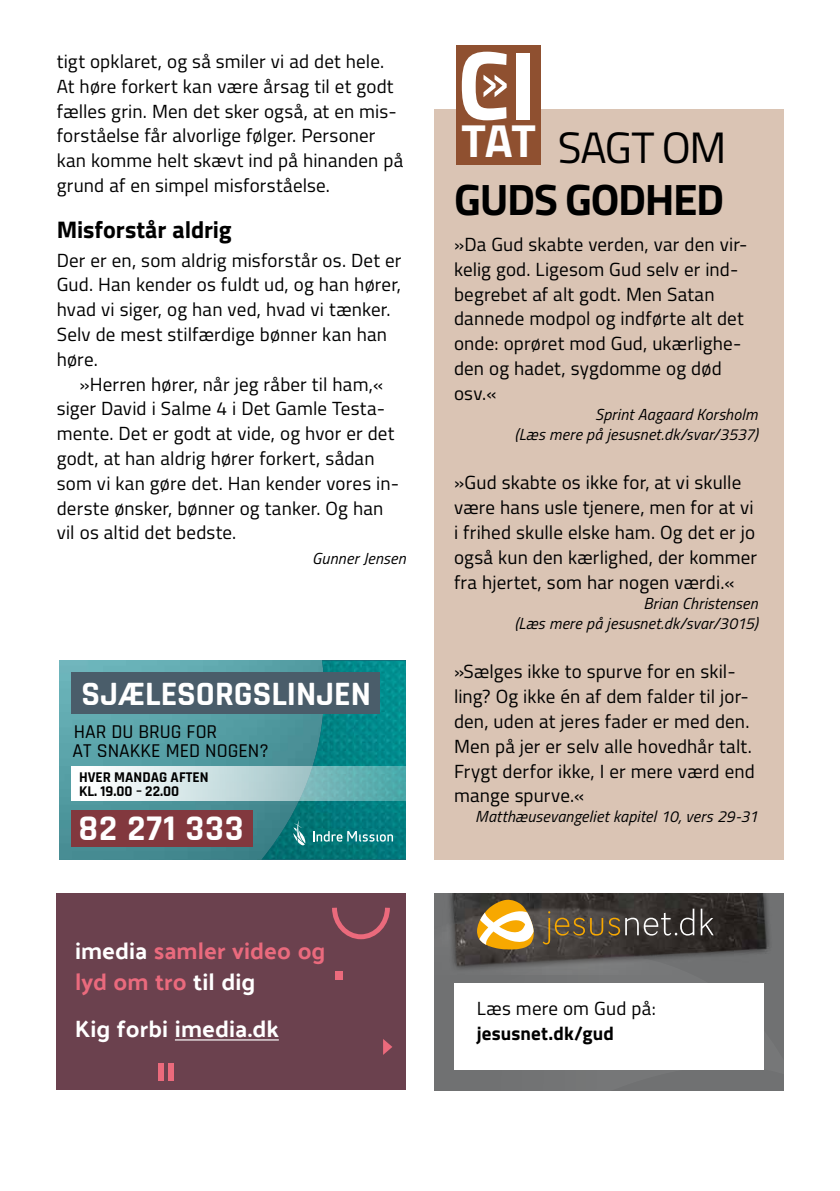
<style>
.page{position:relative;width:840px;height:1191px;background:#fff}
.page>*{position:absolute;margin:0;border:0;box-sizing:border-box;transform-origin:0 0}
.t1{font:700 46.4px "Titillium";color:#fff}
.t2{font:700 44px "Titillium";letter-spacing:-.03em;color:#000}
.t3{font:44px "Titillium";letter-spacing:-.03em;color:#000}
.t4{font:700 36.4px "Rajdhani";letter-spacing:.03em;color:#fff}
.t5{font:700 34.6px "Rajdhani";color:#fff}
.t6{font:700 24px "Titillium";letter-spacing:-.005em;color:#000}
.t7{font:23.6px/30.8px "Palanquin Dark";letter-spacing:.005em;color:#ea6a7d}
.t8{font:23.6px "Palanquin Dark";color:#fff}
.t9{font:500 19.8px/19.2px "Rajdhani";color:#000}
.t10{font:19px/24.8px "Titillium";letter-spacing:.01em;color:#000}
.t11{font:700 19px "Titillium";letter-spacing:.005em;color:#000}
.t12{font:italic 16px/20px "Titillium";letter-spacing:.01em;color:#000;text-align:right}
.t13{font:700 15px/13.8px "Rajdhani";color:#000}
.s1{color:#fff}
</style>
<div class="page">
<div style="left:434px;top:974px;width:348px;height:116px;background:#707172"></div>
<img style="left:434px;top:893px;width:348px;height:81px">
<svg style="left:625px;top:908px;width:88px;height:27px;background:#55514f"></svg>
<svg style="left:542px;top:911px;width:77px;height:33px;background:#62533b"></svg>
<svg style="left:477px;top:899px;width:56px;height:50px"></svg>
<div style="left:454px;top:982px;width:309px;height:87px;background:#fff"></div>
<div style="left:434px;top:109px;width:348px;height:750px;background:#dac4b4"></div>
<div style="left:455px;top:45px;width:85px;height:119px;background:#8f5030"></div>
<svg style="left:483px;top:75px;width:23px;height:22px"></svg>
<img style="left:60px;top:660px;width:150px;height:199px">
<svg style="left:210px;top:660px;width:195px;height:199px;background:#25898d"></svg>
<div style="left:71px;top:672px;width:309px;height:42px;background:#4a5d6a"></div>
<svg style="left:71px;top:766px;width:334px;height:34px"></svg>
<div style="left:71px;top:810px;width:181px;height:37px;background:#82383e"></div>
<div style="left:57px;top:893px;width:348px;height:197px;background:#6b414e"></div>
<hr style="left:175px;top:1039px;width:104px;height:1px;background:#fff">
<svg style="left:332px;top:907px;width:58px;height:33px"></svg>
<svg style="left:383px;top:1039px;width:9px;height:16px"></svg>
<div style="left:334px;top:971px;width:8px;height:8px;background:#eb6a7c"></div>
<div style="left:158px;top:1063px;width:5px;height:18px;background:#eb6a7c"></div>
<div style="left:168px;top:1063px;width:6px;height:18px;background:#eb6a7c"></div>
<p class="t10" style="left:57px;top:48px;width:348px">tigt opklaret, og så smiler vi ad det hele.<br>At høre forkert kan være årsag til et godt fælles grin. Men det sker også, at en mis&shy;forståelse får alvorlige følger. Personer kan komme helt skævt ind på hinanden på grund af en simpel misforståelse.</p>
<p class="t6" style="left:57px;top:211px;width:176px">Misforstår aldrig</p>
<p class="t10" style="left:57px;top:246px;width:346px">Der er en, som aldrig misforstår os. Det er Gud. Han kender os fuldt ud, og han hører, hvad vi siger, og han ved, hvad vi tænker.<br>Selv de mest stilfærdige bønner kan han høre.</p>
<p class="t10" style="left:57px;top:370px;width:344px;text-indent:23px">»Herren hører, når jeg råber til ham,« siger David i Salme 4 i Det Gamle Testa&shy;mente. Det er godt at vide, og hvor er det godt, at han aldrig hører forkert, sådan som vi kan gøre det. Han kender vores in&shy;derste ønsker, bønner og tanker. Og han vil os altid det bedste.</p>
<p class="t12" style="left:312px;top:548px;width:95px">Gunner Jensen</p>
<h3 class="t5" style="left:82px;top:673px;width:291px">SJÆLESORGSLINJEN</h3>
<p class="t9" style="left:72px;top:722px;width:197px">HAR DU BRUG FOR<br>AT SNAKKE MED NOGEN?</p>
<p class="t13" style="left:79px;top:770px;width:131px">HVER MANDAG AFTEN<br>KL. 19.00 – 22.00</p>
<h3 class="t4" style="left:78px;top:806px;width:167px">82 271 333</h3>
<p class="t7" style="left:75px;top:936px;width:252px"><span class="s1">imedia</span> samler video og lyd om tro <span class="s1">til dig</span></p>
<p class="t8" style="left:75px;top:1015px;width:205px">Kig forbi imedia.dk</p>
<h1 class="t1" style="left:457px;top:105px;width:81px"><sup>CI</sup>TAT</h1>
<h2 class="t3" style="left:557px;top:116px;width:170px">SAGT OM</h2>
<h2 class="t2" style="left:454px;top:166px;width:271px">GUDS GODHED</h2>
<p class="t10" style="left:454px;top:231px;width:295px">»Da Gud skabte verden, var den vir&shy;kelig god. Ligesom Gud selv er ind&shy;begrebet af alt godt. Men Satan dannede modpol og indførte alt det onde: oprøret mod Gud, ukærlighe&shy;den og hadet, sygdomme og død osv.«</p>
<p class="t12" style="left:514px;top:403px;width:244px">Sprint Aagaard Korsholm<br>(Læs mere på jesusnet.dk/svar/3537)</p>
<p class="t10" style="left:454px;top:469px;width:304px">»Gud skabte os ikke for, at vi skulle være hans usle tjenere, men for at vi i frihed skulle elske ham. Og det er jo også kun den kærlighed, der kommer fra hjertet, som har nogen værdi.«</p>
<p class="t12" style="left:514px;top:592px;width:244px">Brian Christensen<br>(Læs mere på jesusnet.dk/svar/3015)</p>
<p class="t10" style="left:454px;top:658px;width:302px">»Sælges ikke to spurve for en skil&shy;ling? Og ikke én af dem falder til jor&shy;den, uden at jeres fader er med den.<br>Men på jer er selv alle hovedhår talt.<br>Frygt derfor ikke, I er mere værd end mange spurve.«</p>
<p class="t12" style="left:475px;top:806px;width:284px">Matthæusevangeliet kapitel 10, vers 29-31</p>
<p class="t10" style="left:476px;top:995px;width:180px">Læs mere om Gud på:</p>
<p class="t11" style="left:476px;top:1019px;width:138px">jesusnet.dk/gud</p>
</div>
